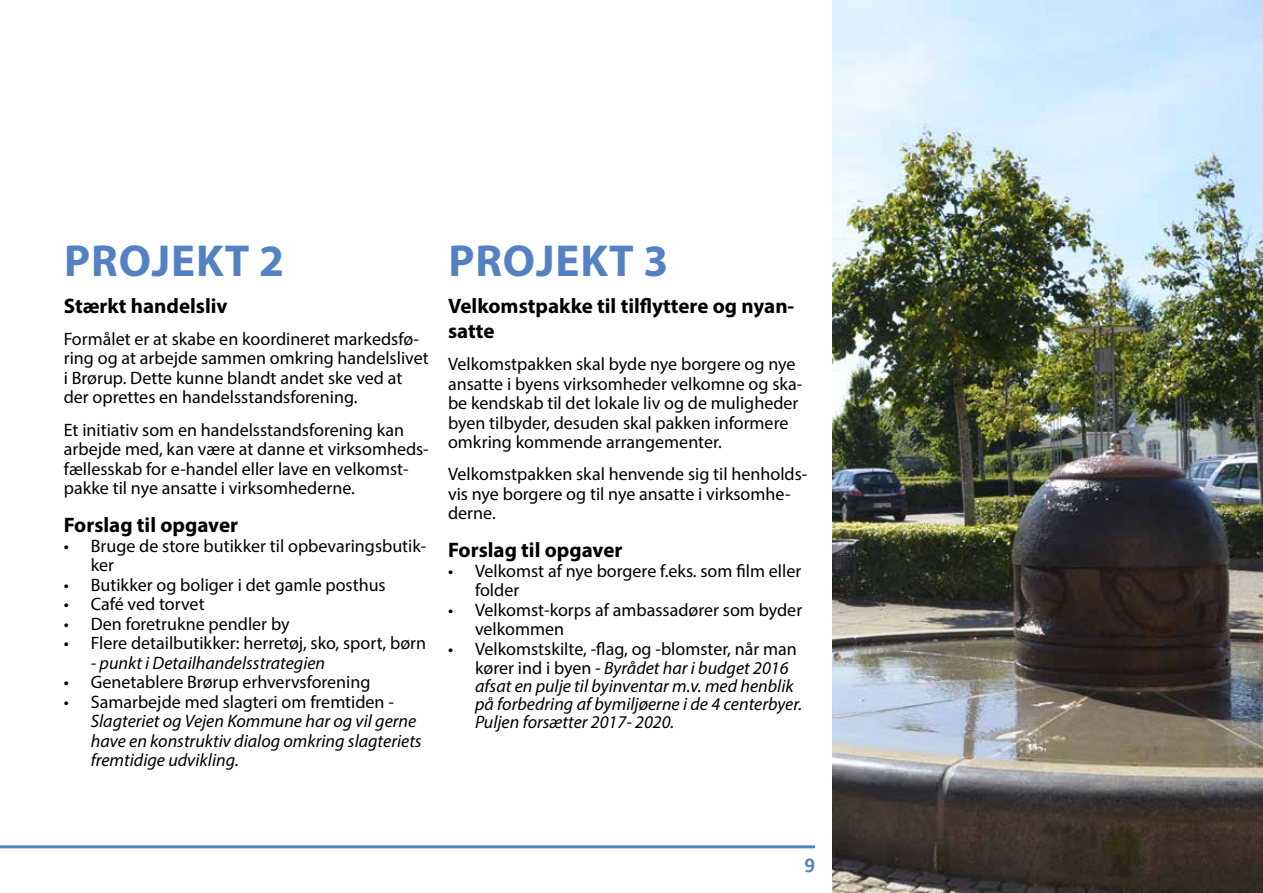
<style>
.page{position:relative;width:1263px;height:893px;background:#fff}
.page>*{position:absolute;margin:0;border:0;box-sizing:border-box;transform-origin:0 0}
.t1{font:700 45px "Myriad Pro";letter-spacing:.02em;color:#5481c1}
.t2{font:700 21px/25.2px "Myriad Pro";color:#000}
.t3{font:700 21px "Calibri";color:#5481c1}
.t4{font:18px/19.5px "Myriad Pro";color:#000}
.t5{font:italic 18px/18.3px "Myriad Pro";color:#000}
.s1{font-style:normal}
</style>
<div class="page">
<hr style="left:0;top:845px;width:815px;height:3px;background:#5481c1">
<img style="left:832px;top:0;width:431px;height:893px">
<h1 class="t1" style="left:64px;top:231px;width:221px">PROJEKT 2</h1>
<p class="t2" style="left:64px;top:292px;width:165px">Stærkt handelsliv</p>
<p class="t4" style="left:64px;top:329px;width:366px">Formålet er at skabe en koordineret markedsfø&shy;ring og at arbejde sammen omkring handelslivet i Brørup. Dette kunne blandt andet ske ved at der oprettes en handelsstandsforening.</p>
<p class="t4" style="left:64px;top:420px;width:366px">Et initiativ som en handelsstandsforening kan arbejde med, kan være at danne et virksomheds&shy;fællesskab for e-handel eller lave en velkomst&shy;pakke til nye ansatte i virksomhederne.</p>
<p class="t2" style="left:64px;top:512px;width:176px">Forslag til opgaver</p>
<p class="t4" style="left:91px;top:536px;width:337px;text-indent:-27px">• Bruge de store butikker til opbevaringsbutik&shy;ker</p>
<p class="t4" style="left:64px;top:575px;width:323px">• Butikker og boliger i det gamle posthus</p>
<p class="t4" style="left:64px;top:594px;width:142px">• Café ved torvet</p>
<p class="t4" style="left:64px;top:614px;width:227px">• Den foretrukne pendler by</p>
<p class="t4" style="left:64px;top:633px;width:364px">• Flere detailbutikker: herretøj, sko, sport, børn</p>
<p class="t5" style="left:91px;top:653px;width:236px">- punkt i Detailhandelsstrategien</p>
<p class="t4" style="left:64px;top:672px;width:308px">• Genetablere Brørup erhvervsforening</p>
<p class="t5" style="left:91px;top:692px;width:332px;line-height:19.5px;text-indent:-27px"><span class="s1">• Samarbejde med slagteri om fremtiden</span> - Slagteriet og Vejen Kommune har og vil gerne have en konstruktiv dialog omkring slagteriets fremtidige udvikling.</p>
<h1 class="t1" style="left:448px;top:231px;width:221px">PROJEKT 3</h1>
<p class="t2" style="left:448px;top:292px;width:348px">Velkomstpakke til tilflyttere og nyan&shy;satte</p>
<p class="t4" style="left:448px;top:354px;width:356px">Velkomstpakken skal byde nye borgere og nye ansatte i byens virksomheder velkomne og ska&shy;be kendskab til det lokale liv og de muligheder byen tilbyder, desuden skal pakken informere omkring kommende arrangementer.</p>
<p class="t4" style="left:448px;top:464px;width:361px">Velkomstpakken skal henvende sig til henholds&shy;vis nye borgere og til nye ansatte i virksomhe&shy;derne.</p>
<p class="t2" style="left:448px;top:537px;width:176px">Forslag til opgaver</p>
<p class="t4" style="left:475px;top:561px;width:328px;text-indent:-27px">• Velkomst af nye borgere f.eks. som film eller folder</p>
<p class="t4" style="left:475px;top:600px;width:329px;text-indent:-27px">• Velkomst-korps af ambassadører som byder velkommen</p>
<p class="t5" style="left:475px;top:639px;width:329px;text-indent:-27px"><span class="s1">• Velkomstskilte, -flag, og -blomster, når man kører ind i byen</span> - Byrådet har i budget 2016 afsat en pulje til byinventar m.v. med henblik på forbedring af bymiljøerne i de 4 centerbyer.<br>Puljen forsætter 2017- 2020.</p>
<p class="t3" style="left:804px;top:850px;width:12px">9</p>
</div>
